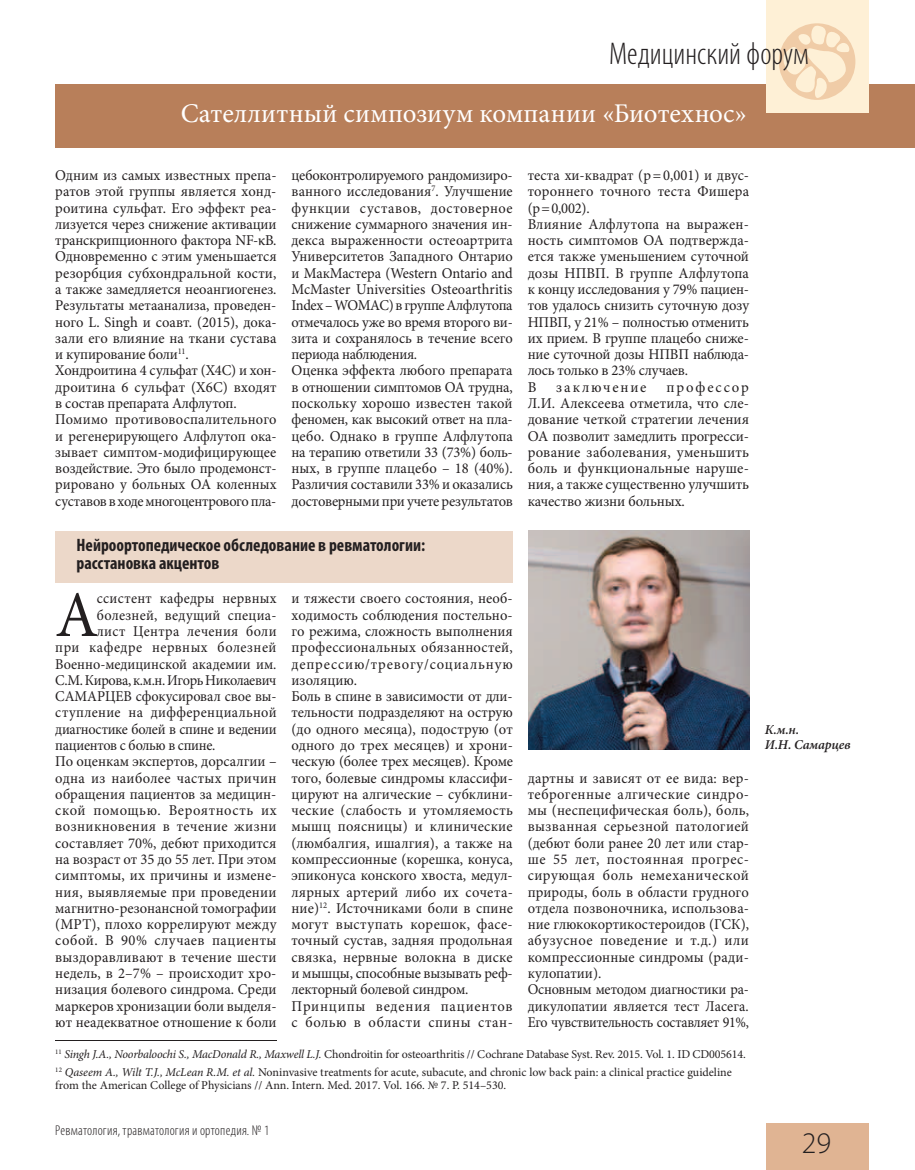
<style>
.page{position:relative;width:915px;height:1170px;background:#fff}
.page>*{position:absolute;margin:0;border:0;box-sizing:border-box;transform-origin:0 0}
.t1{font:65.1px "Minion Pro";color:#231f20;scale:.95 1}
.t2{font:300 condensed 31.5px "Myriad Pro";color:#231f20}
.t3{font:300 30px "Myriad Pro";color:#231f20}
.t4{font:27px "Minion Pro";letter-spacing:.005em;color:#fff}
.t5{font:700 condensed 18px/18px "Myriad Pro";color:#231f20}
.t6{font:15px/16.2px "Minion Pro";color:#231f20}
.t7{font:15px/16.2px "Minion Pro";color:#231f20;scale:.96 1}
.t8{font:15px "Minion Pro";letter-spacing:.02em;color:#231f20;scale:.95 1}
.t9{font:15px "Minion Pro";color:#231f20;scale:.95 1}
.t10{font:15px "Minion Pro";letter-spacing:.02em;color:#231f20}
.t11{font:15px "Minion Pro";letter-spacing:-.02em;color:#231f20;scale:.95 1}
.t12{font:15px "Minion Pro";letter-spacing:-.025em;color:#231f20;scale:.95 1}
.t13{font:15px "Minion Pro";letter-spacing:.025em;color:#231f20;scale:.95 1}
.t14{font:15px "Minion Pro";letter-spacing:.025em;color:#231f20}
.t15{font:15px "Minion Pro";letter-spacing:.04em;color:#231f20;scale:.95 1}
.t16{font:15px "Minion Pro";letter-spacing:.04em;color:#231f20}
.t17{font:15px "Minion Pro";letter-spacing:.03em;color:#231f20}
.t18{font:15px "Minion Pro";letter-spacing:.125em;color:#231f20}
.t19{font:300 condensed 14.25px "Myriad Pro";letter-spacing:.015em;color:#231f20}
.t20{font:italic 600 13.5px/15px "Minion Pro";letter-spacing:-.01em;color:#231f20}
.t21{font:12px/17.7px "Minion Pro";letter-spacing:-.005em;color:#231f20}
.s1{font-style:italic}
</style>
<div class="page">
<div style="left:55px;top:84px;width:859px;height:63px;background:#b87f5a"></div>
<div style="left:765px;top:1123px;width:102px;height:46px;background:#e0b493"></div>
<div style="left:765px;top:0;width:102px;height:113px;background:#fef0d6"></div>
<div style="left:778px;top:23px;width:77px;height:77px;background:#f0cca7;border-radius:50%"></div>
<svg style="left:781px;top:24px;width:69px;height:75px"></svg>
<hr style="left:55px;top:1040px;width:221px;height:1px;background:#231f20">
<img style="left:528px;top:530px;width:221px;height:219px">
<div style="left:55px;top:531px;width:457px;height:33px;background:#ecd8c9"></div>
<div style="left:55px;top:549px;width:457px;height:33px;background:#ecd8c9"></div>
<h2 class="t2" style="left:608px;top:35px;width:201px">Медицинский форум</h2>
<h3 class="t4" style="left:181px;top:96px;width:567px">Сателлитный симпозиум компании «Биотехнос»</h3>
<p class="t6" style="left:55px;top:167px;width:223px">Одним из самых известных препа&shy;ратов этой группы является хонд&shy;роитина сульфат. Его эффект реа&shy;лизуется через снижение активации транскрипционного фактора NF-κB.<br>Одновременно с этим уменьшается резорбция субхондральной кости, а также замедляется неоангиогенез.<br>Результаты метаанализа, проведен&shy;ного L. Singh и соавт. (2015), дока&shy;зали его влияние на ткани сустава и купирование боли<sup>11</sup>.<br>Хондроитина 4 сульфат (Х4С) и хон&shy;дроитина 6 сульфат (Х6С) входят в состав препарата Алфлутоп.<br>Помимо противовоспалительного и регенерирующего Алфлутоп ока&shy;зывает симптом-модифицирующее воздействие. Это было продемонст&shy;рировано у больных ОА коленных суставов в ходе многоцентрового пла-</p>
<p class="t7" style="left:291px;top:167px;width:232px">цебоконтролируемого рандомизиро&shy;ванного исследования<sup>7</sup>. Улучшение функции суставов, достоверное снижение суммарного значения ин&shy;декса выраженности остеоартрита Университетов Западного Онтарио и МакМастера (Western Ontario and McMaster Universities Osteoarthritis Index – WOMAC) в группе Алфлутопа отмечалось уже во время второго ви&shy;зита и сохранялось в течение всего периода наблюдения.<br>Оценка эффекта любого препарата в отношении симптомов ОА трудна, поскольку хорошо известен такой феномен, как высокий ответ на пла&shy;цебо. Однако в группе Алфлутопа на терапию ответили 33 (73%) боль&shy;ных, в группе плацебо – 18 (40%).<br>Различия составили 33% и оказались достоверными при учете результатов</p>
<p class="t5" style="left:77px;top:536px;width:350px">Нейроортопедическое обследование в ревматологии: расстановка акцентов</p>
<h1 class="t1" style="left:55px;top:571px;width:46px">А</h1>
<p class="t8" style="left:97px;top:588px;width:191px">ссистент кафедры нервных</p>
<p class="t8" style="left:97px;top:604px;width:191px">болезней, ведущий специа-</p>
<p class="t8" style="left:97px;top:621px;width:191px">лист Центра лечения боли</p>
<p class="t15" style="left:55px;top:637px;width:234px">при кафедре нервных болезней</p>
<p class="t9" style="left:55px;top:653px;width:234px">Военно-медицинской академии им.</p>
<p class="t12" style="left:55px;top:670px;width:234px">С.М. Кирова, к.м.н. Игорь Николаевич</p>
<p class="t9" style="left:55px;top:686px;width:234px">САМАРЦЕВ сфокусировал свое вы-</p>
<p class="t13" style="left:55px;top:702px;width:234px">ступление на дифференциальной</p>
<p class="t11" style="left:55px;top:718px;width:234px">диагностике болей в спине и ведении</p>
<p class="t11" style="left:55px;top:735px;width:170px">пациентов с болью в спине.</p>
<p class="t6" style="left:55px;top:753px;width:223px">По оценкам экспертов, дорсалгии –</p>
<p class="t10" style="left:55px;top:767px;width:223px">одна из наиболее частых причин</p>
<p class="t6" style="left:55px;top:786px;width:222px">обращения пациентов за медицин-</p>
<p class="t16" style="left:55px;top:800px;width:223px">ской помощью. Вероятность их</p>
<p class="t14" style="left:55px;top:816px;width:223px">возникновения в течение жизни</p>
<p class="t6" style="left:55px;top:834px;width:222px">составляет 70%, дебют приходится</p>
<p class="t6" style="left:55px;top:851px;width:223px">на возраст от 35 до 55 лет. При этом</p>
<p class="t6" style="left:55px;top:867px;width:223px">симптомы, их причины и измене-</p>
<p class="t6" style="left:55px;top:883px;width:222px">ния, выявляемые при проведении</p>
<p class="t6" style="left:55px;top:899px;width:223px">магнитно-резонансной томографии</p>
<p class="t6" style="left:55px;top:916px;width:222px">(МРТ), плохо коррелируют между</p>
<p class="t17" style="left:55px;top:930px;width:223px">собой. В 90% случаев пациенты</p>
<p class="t10" style="left:55px;top:946px;width:223px">выздоравливают в течение шести</p>
<p class="t6" style="left:55px;top:965px;width:222px">недель, в 2–7% – происходит хро-</p>
<p class="t6" style="left:55px;top:981px;width:223px">низация болевого синдрома. Среди</p>
<p class="t6" style="left:55px;top:997px;width:223px">маркеров хронизации боли выделя-</p>
<p class="t6" style="left:55px;top:1013px;width:223px">ют неадекватное отношение к боли</p>
<p class="t6" style="left:291px;top:590px;width:223px">и тяжести своего состояния, необ&shy;ходимость соблюдения постельно&shy;го режима, сложность выполнения профессиональных обязанностей, депрессию/тревогу/социальную изоляцию.<br>Боль в спине в зависимости от дли&shy;тельности подразделяют на острую (до одного месяца), подострую (от одного до трех месяцев) и хрони&shy;ческую (более трех месяцев). Кроме того, болевые синдромы классифи&shy;цируют на алгические – субклини&shy;ческие (слабость и утомляемость мышц поясницы) и клинические (люмбалгия, ишалгия), а также на компрессионные (корешка, конуса, эпиконуса конского хвоста, медул&shy;лярных артерий либо их сочета&shy;ние)<sup>12</sup>. Источниками боли в спине могут выступать корешок, фасе&shy;точный сустав, задняя продольная связка, нервные волокна в диске и мышцы, способные вызывать реф&shy;лекторный болевой синдром.<br>Принципы ведения пациентов с болью в области спины стан-</p>
<p class="t6" style="left:527px;top:167px;width:223px">теста хи-квадрат (р = 0,001) и двус&shy;тороннего точного теста Фишера (р = 0,002).<br>Влияние Алфлутопа на выражен&shy;ность симптомов ОА подтвержда&shy;ется также уменьшением суточной дозы НПВП. В группе Алфлутопа к концу исследования у 79% пациен&shy;тов удалось снизить суточную дозу<br>НПВП, у 21% – полностью отменить их прием. В группе плацебо сниже&shy;ние суточной дозы НПВП наблюда&shy;лось только в 23% случаев.<br>В</p>
<p class="t6" style="left:527px;top:379px;width:223px;text-align:justify;text-indent:139px">профессор Л.И. Алексеева отметила, что сле&shy;дование четкой стратегии лечения ОА позволит замедлить прогресси&shy;рование заболевания, уменьшить боль и функциональные наруше&shy;ния, а также существенно улучшить качество жизни больных.</p>
<p class="t18" style="left:556px;top:377px;width:92px">заключение</p>
<p class="t6" style="left:527px;top:769px;width:223px">дартны и зависят от ее вида: вер&shy;теброгенные алгические синдро&shy;мы (неспецифическая боль), боль, вызванная серьезной патологией (дебют боли ранее 20 лет или стар&shy;ше 55 лет, постоянная прогрес&shy;сирующая боль немеханической природы, боль в области грудного отдела позвоночника, использова&shy;ние глюкокортикостероидов (ГСК), абузусное поведение и т.д.) или компрессионные синдромы (ради&shy;кулопатии).<br>Основным методом диагностики ра&shy;дикулопатии является тест Ласега.<br>Его чувствительность составляет 91%,</p>
<p class="t21" style="left:55px;top:1045px;width:691px"><sup>11</sup> <span class="s1">Singh J.A., Noorbaloochi S., MacDonald R., Maxwell L.J.</span> Chondroitin for osteoarthritis // Cochrane Database Syst. Rev. 2015. Vol. 1. ID CD005614.<br><sup>12</sup> <span class="s1">Qaseem A., Wilt T.J., McLean R.M. et al.</span> Noninvasive treatments for acute, subacute, and chronic low back pain: a clinical practice guideline</p>
<p class="t21" style="left:55px;top:1076px;width:452px">from the American College of Physicians // Ann. Intern. Med. 2017. Vol. 166. № 7. P. 514–530.</p>
<p class="t19" style="left:55px;top:1121px;width:215px">Ревматология, травматология и ортопедия. № 1</p>
<p class="t20" style="left:764px;top:722px;width:87px">К.м.н.<br>И.Н. Самарцев</p>
<h3 class="t3" style="left:801px;top:1125px;width:31px">29</h3>
</div>
